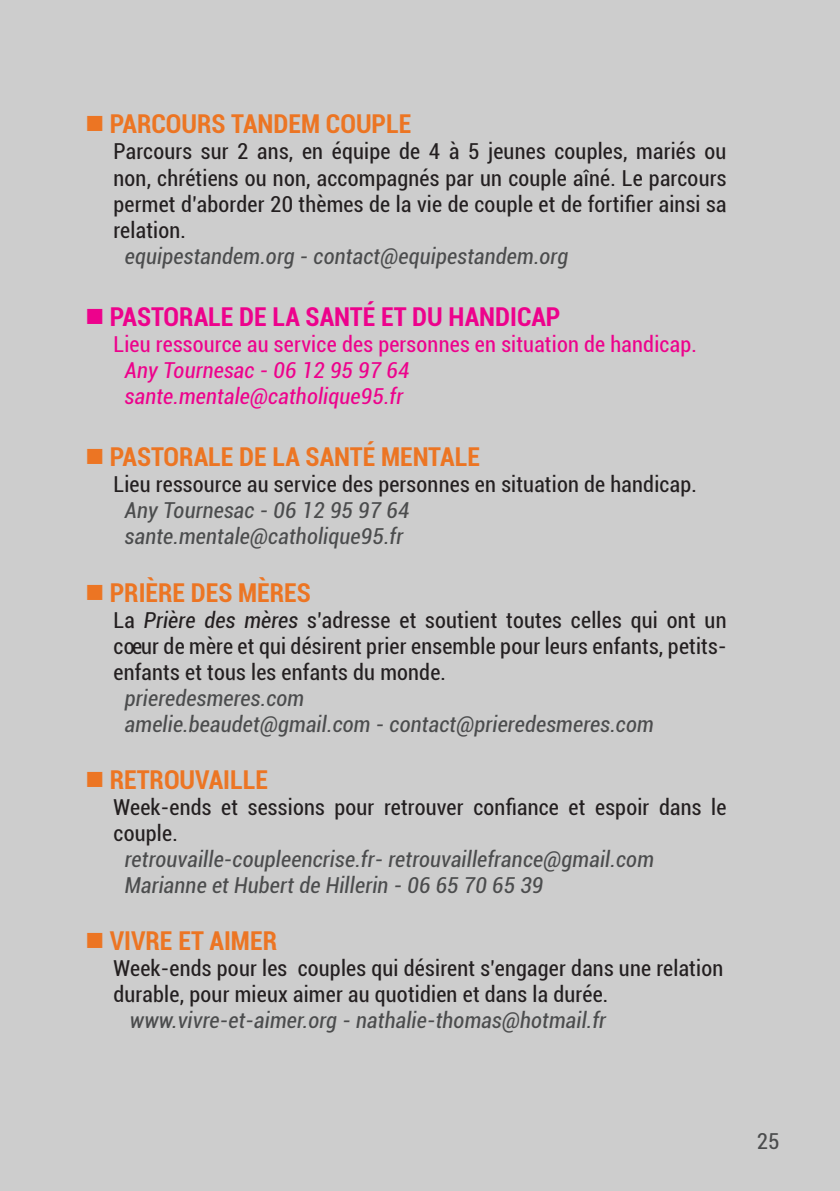
<style>
.page{position:relative;width:840px;height:1191px;background:#fff}
.page>*{position:absolute;margin:0;border:0;box-sizing:border-box;transform-origin:0 0}
.t1{font:700 condensed 26px "Roboto";color:#ec7523}
.t2{font:700 condensed 26px "Roboto";color:#ed028c}
.t3{font:condensed 22px/26px "Roboto";letter-spacing:.01em;color:#231f20;text-align:justify}
.t4{font:italic condensed 22px "Roboto";letter-spacing:.01em;color:#4b4c4d}
.t5{font:condensed 22px "Roboto";letter-spacing:.01em;color:#ed028c}
.t6{font:italic condensed 22px "Roboto";letter-spacing:.01em;color:#ed028c}
.t7{font:condensed 22px "Roboto";color:#4b4c4d}
.s1{font-style:italic}
</style>
<div class="page">
<div style="left:0;top:0;width:839px;height:1191px;background:#cdcdcd"></div>
<p class="t1" style="left:85px;top:106px;width:327px">■ PARCOURS TANDEM COUPLE</p>
<p class="t3" style="left:113px;top:138px;width:614px">Parcours sur 2 ans, en équipe de 4 à 5 jeunes couples, mariés ou non, chrétiens ou non, accompagnés par un couple aîné. Le parcours permet d’aborder 20 thèmes de la vie de couple et de fortifier ainsi sa relation.</p>
<p class="t4" style="left:125px;top:240px;width:444px">equipestandem.org - contact@equipestandem.org</p>
<p class="t2" style="left:85px;top:298px;width:476px">■ PASTORALE DE LA SANTÉ ET DU HANDICAP</p>
<p class="t5" style="left:113px;top:329px;width:584px">Lieu ressource au service des personnes en situation de handicap.</p>
<p class="t6" style="left:125px;top:355px;width:286px">Any Tournesac - 06 12 95 97 64</p>
<p class="t6" style="left:125px;top:381px;width:280px">sante.mentale@catholique95.fr</p>
<p class="t1" style="left:85px;top:439px;width:396px">■ PASTORALE DE LA SANTÉ MENTALE</p>
<p class="t3" style="left:113px;top:471px;width:584px">Lieu ressource au service des personnes en situation de handicap.</p>
<p class="t4" style="left:125px;top:495px;width:286px">Any Tournesac - 06 12 95 97 64</p>
<p class="t4" style="left:125px;top:521px;width:280px">sante.mentale@catholique95.fr</p>
<p class="t1" style="left:85px;top:574px;width:227px">■ PRIÈRE DES MÈRES</p>
<p class="t3" style="left:113px;top:606px;width:614px">La <span class="s1">Prière des mères</span> s’adresse et soutient toutes celles qui ont un cœur de mère et qui désirent prier ensemble pour leurs enfants, petits&shy;enfants et tous les enfants du monde.</p>
<p class="t4" style="left:125px;top:682px;width:181px">prieredesmeres.com</p>
<p class="t4" style="left:125px;top:708px;width:530px">amelie.beaudet@gmail.com - contact@prieredesmeres.com</p>
<p class="t1" style="left:85px;top:761px;width:184px">■ RETROUVAILLE</p>
<p class="t3" style="left:113px;top:793px;width:614px">Week-ends et sessions pour retrouver confiance et espoir dans le couple.</p>
<p class="t4" style="left:125px;top:844px;width:530px">retrouvaille-coupleencrise.fr- retrouvaillefrance@gmail.com</p>
<p class="t4" style="left:125px;top:870px;width:419px">Marianne et Hubert de Hillerin - 06 65 70 65 39</p>
<p class="t1" style="left:85px;top:922px;width:193px">■ VIVRE ET AIMER</p>
<p class="t3" style="left:113px;top:954px;width:611px">Week-ends pour les couples qui désirent s’engager dans une relation</p>
<p class="t3" style="left:113px;top:980px;width:496px">durable, pour mieux aimer au quotidien et dans la durée.</p>
<p class="t4" style="left:130px;top:1005px;width:477px">www.vivre-et-aimer.org - nathalie-thomas@hotmail.fr</p>
<p class="t7" style="left:756px;top:1125px;width:24px">25</p>
</div>
